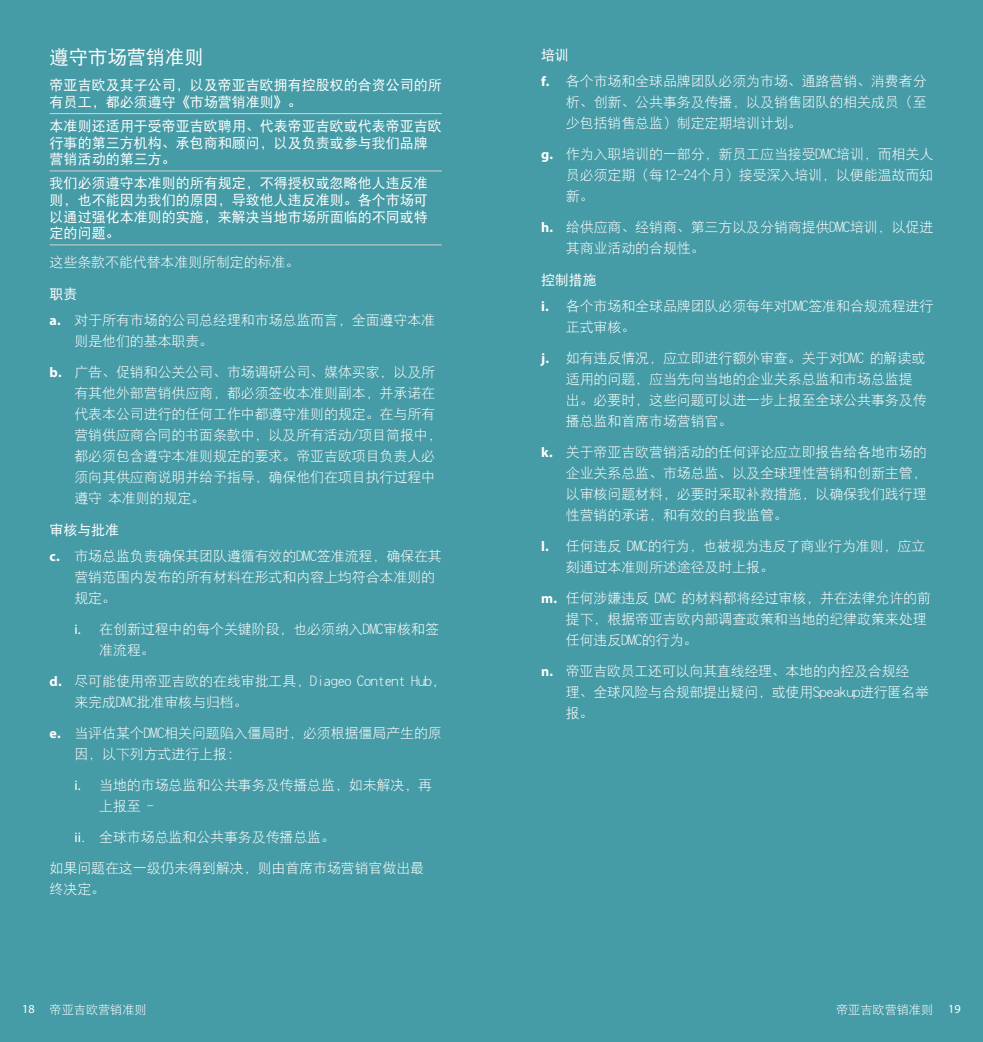
<style>
.page{position:relative;width:983px;height:1042px;background:#fff}
.page>*{position:absolute;margin:0;border:0;box-sizing:border-box;transform-origin:0 0}
.t1{font:19.25px "DF Hei W5";color:#fff}
.t2{font:14px/21px "DF Hei W3";letter-spacing:-.01em;color:#fff}
.t3{font:14px/16.6px "DF Hei W5";color:#fff}
.t4{font:12.25px "DF Hei W3";letter-spacing:-.01em;color:#fff}
.s1{font-family:"Myriad Pro";font-weight:700}
.s2{font-family:"Myriad Pro"}
</style>
<div class="page">
<div style="left:0;top:0;width:982px;height:1042px;background:#459ba6"></div>
<hr style="left:50px;top:113px;width:391px;height:1px;background:#d8d3d1">
<hr style="left:50px;top:170px;width:391px;height:1px;background:#d8d3d1">
<hr style="left:50px;top:244px;width:391px;height:1px;background:#d8d3d1">
<h1 class="t1" style="left:50px;top:47px;width:155px">遵守市场营销准则</h1>
<p class="t3" style="left:50px;top:77px;width:393px">帝亚吉欧及其子公司，以及帝亚吉欧拥有控股权的合资公司的所有员工，都必须遵守《市场营销准则》。</p>
<p class="t3" style="left:50px;top:118px;width:393px">本准则还适用于受帝亚吉欧聘用、代表帝亚吉欧或代表帝亚吉欧行事的第三方机构、承包商和顾问，以及负责或参与我们品牌营销活动的第三方。</p>
<p class="t3" style="left:50px;top:175px;width:379px;text-align:justify">我们必须遵守本准则的所有规定，不得授权或忽略他人违反准则，也不能因为我们的原因，导致他人违反准则。各个市场可以通过强化本准则的实施，来解决当地市场所面临的不同或特定的问题。</p>
<p class="t2" style="left:50px;top:251px;width:251px">这些条款不能代替本准则所制定的标准。</p>
<p class="t3" style="left:50px;top:286px;width:29px">职责</p>
<p class="t2" style="left:74px;top:309px;width:362px;text-indent:-25px"><span class="s1">a.</span> 对于所有市场的公司总经理和市场总监而言，全面遵守本准则是他们的基本职责。</p>
<p class="t2" style="left:74px;top:361px;width:368px;text-indent:-25px"><span class="s1">b.</span> 广告、促销和公关公司、市场调研公司、媒体买家，以及所有其他外部营销供应商，都必须签收本准则副本，并承诺在代表本公司进行的任何工作中都遵守准则的规定。在与所有营销供应商合同的书面条款中，以及所有活动/项目简报中，都必须包含遵守本准则规定的要求。帝亚吉欧项目负责人必须向其供应商说明并给予指导，确保他们在项目执行过程中遵守 本准则的规定。</p>
<p class="t3" style="left:50px;top:522px;width:71px">审核与批准</p>
<p class="t2" style="left:74px;top:546px;width:369px;text-indent:-25px"><span class="s1">c.</span> 市场总监负责确保其团队遵循有效的DMC签准流程，确保在其营销范围内发布的所有材料在形式和内容上均符合本准则的规定。</p>
<p class="t2" style="left:99px;top:619px;width:341px;text-indent:-25px"><span class="s2">i.</span> 在创新过程中的每个关键阶段，也必须纳入DMC审核和签准流程。</p>
<p class="t2" style="left:74px;top:671px;width:365px;text-indent:-25px"><span class="s1">d.</span> 尽可能使用帝亚吉欧的在线审批工具，Diageo Content Hub,来完成DMC批准审核与归档。</p>
<p class="t2" style="left:74px;top:722px;width:369px;text-indent:-25px"><span class="s1">e.</span> 当评估某个DMC相关问题陷入僵局时，必须根据僵局产生的原因，以下列方式进行上报：</p>
<p class="t2" style="left:99px;top:774px;width:334px;text-indent:-25px"><span class="s2">i.</span> 当地的市场总监和公共事务及传播总监，如未解决，再上报至 -</p>
<p class="t2" style="left:74px;top:826px;width:262px"><span class="s2">ii</span>. 全球市场总监和公共事务及传播总监。</p>
<p class="t2" style="left:50px;top:857px;width:376px">如果问题在这一级仍未得到解决，则由首席市场营销官做出最终决定。</p>
<p class="t3" style="left:541px;top:47px;width:29px">培训</p>
<p class="t2" style="left:565px;top:70px;width:362px;text-align:justify;text-indent:-25px"><span class="s1">f.</span> 各个市场和全球品牌团队必须为市场、通路营销、消费者分析、创新、公共事务及传播，以及销售团队的相关成员（至少包括销售总监）制定定期培训计划。</p>
<p class="t2" style="left:565px;top:143px;width:369px;text-align:justify;text-indent:-25px"><span class="s1">g.</span> 作为入职培训的一部分，新员工应当接受DMC培训，而相关人员必须定期（每12-24个月）接受深入培训，以便能温故而知新。</p>
<p class="t2" style="left:565px;top:216px;width:369px;text-indent:-25px"><span class="s1">h.</span> 给供应商、经销商、第三方以及分销商提供DMC培训，以促进其商业活动的合规性。</p>
<p class="t3" style="left:541px;top:272px;width:57px">控制措施</p>
<p class="t2" style="left:565px;top:296px;width:369px;text-indent:-25px"><span class="s1">i.</span> 各个市场和全球品牌团队必须每年对DMC签准和合规流程进行正式审核。</p>
<p class="t2" style="left:565px;top:347px;width:362px;text-indent:-25px"><span class="s1">j.</span> 如有违反情况，应立即进行额外审查。关于对DMC 的解读或适用的问题，应当先向当地的企业关系总监和市场总监提出。必要时，这些问题可以进一步上报至全球公共事务及传播总监和首席市场营销官。</p>
<p class="t2" style="left:565px;top:441px;width:362px;text-align:justify;text-indent:-25px"><span class="s1">k.</span> 关于帝亚吉欧营销活动的任何评论应立即报告给各地市场的企业关系总监、市场总监、以及全球理性营销和创新主管，以审核问题材料，必要时采取补救措施，以确保我们践行理性营销的承诺，和有效的自我监管。</p>
<p class="t2" style="left:565px;top:535px;width:361px;text-indent:-25px"><span class="s1">l.</span> 任何违反 DMC的行为，也被视为违反了商业行为准则，应立刻通过本准则所述途径及时上报。</p>
<p class="t2" style="left:565px;top:587px;width:366px;text-indent:-25px"><span class="s1">m.</span> 任何涉嫌违反 DMC 的材料都将经过审核，并在法律允许的前提下，根据帝亚吉欧内部调查政策和当地的纪律政策来处理任何违反DMC的行为。</p>
<p class="t2" style="left:565px;top:660px;width:364px;text-indent:-25px"><span class="s1">n.</span> 帝亚吉欧员工还可以向其直线经理、本地的内控及合规经<br>理、全球风险与合规部提出疑问，或使用Speakup进行匿名举报。</p>
<p class="t4" style="left:22px;top:1003px;width:126px"><span class="s2">18</span> 帝亚吉欧营销准则</p>
<p class="t4" style="left:835px;top:1003px;width:126px">帝亚吉欧营销准则 <span class="s2">19</span></p>
</div>
